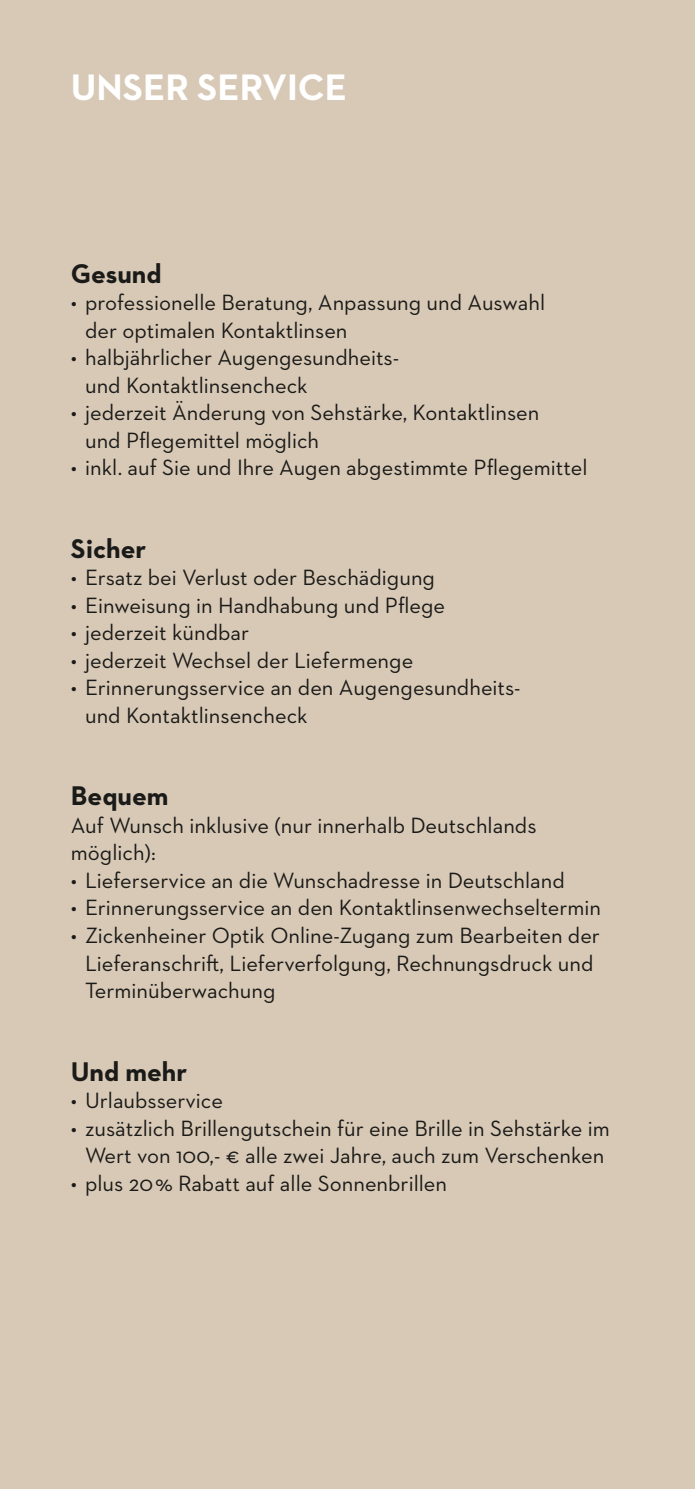
<style>
.page{position:relative;width:695px;height:1489px;background:#fff}
.page>*{position:absolute;margin:0;border:0;box-sizing:border-box;transform-origin:0 0}
.t1{font:700 37.5px "Neutraface 2 Text";color:#fff}
.t2{font:700 27.5px "Neutraface 2 Text";color:#1a1a18}
.t3{font:22.5px/27.5px "Neutraface 2 Text";color:#1a1a18}
</style>
<div class="page">
<div style="left:0;top:0;width:694px;height:1488px;background:#d8c9b6"></div>
<h1 class="t1" style="left:71px;top:63px;width:277px">UNSER SERVICE</h1>
<p class="t2" style="left:71px;top:256px;width:92px">Gesund</p>
<p class="t3" style="left:85px;top:288px;width:461px;text-indent:-14px">• professionelle Beratung, Anpassung und Auswahl der optimalen Kontaktlinsen</p>
<p class="t3" style="left:85px;top:343px;width:315px;text-indent:-14px">• halbjährlicher Augengesundheits&shy;und Kontaktlinsencheck</p>
<p class="t3" style="left:85px;top:398px;width:456px;text-indent:-14px">• jederzeit Änderung von Sehstärke, Kontaktlinsen und Pflegemittel möglich</p>
<p class="t3" style="left:71px;top:453px;width:518px">• inkl. auf Sie und Ihre Augen abgestimmte Pflegemittel</p>
<p class="t2" style="left:71px;top:531px;width:77px">Sicher</p>
<p class="t3" style="left:71px;top:563px;width:365px">• Ersatz bei Verlust oder Beschädigung</p>
<p class="t3" style="left:71px;top:591px;width:375px">• Einweisung in Handhabung und Pflege</p>
<p class="t3" style="left:71px;top:618px;width:180px">• jederzeit kündbar</p>
<p class="t3" style="left:71px;top:646px;width:344px">• jederzeit Wechsel der Liefermenge</p>
<p class="t3" style="left:85px;top:673px;width:437px;text-indent:-14px">• Erinnerungsservice an den Augengesundheits&shy;und Kontaktlinsencheck</p>
<p class="t2" style="left:71px;top:778px;width:99px">Bequem</p>
<p class="t3" style="left:71px;top:811px;width:467px">Auf Wunsch inklusive (nur innerhalb Deutschlands möglich):</p>
<p class="t3" style="left:71px;top:866px;width:495px">• Lieferservice an die Wunschadresse in Deutschland</p>
<p class="t3" style="left:71px;top:893px;width:531px">• Erinnerungsservice an den Kontaktlinsenwechseltermin</p>
<p class="t3" style="left:85px;top:921px;width:516px;text-indent:-14px">• Zickenheiner Optik Online-Zugang zum Bearbeiten der<br>Lieferanschrift, Lieferverfolgung, Rechnungsdruck und<br>Terminüberwachung</p>
<p class="t2" style="left:71px;top:1053px;width:118px">Und mehr</p>
<p class="t3" style="left:71px;top:1086px;width:153px">• Urlaubsservice</p>
<p class="t3" style="left:71px;top:1113px;width:540px;text-align:center">• zusätzlich Brillengutschein für eine Brille in Sehstärke im<br>Wert von 100,- € alle zwei Jahre, auch zum Verschenken</p>
<p class="t3" style="left:71px;top:1168px;width:377px">• plus 20% Rabatt auf alle Sonnenbrillen</p>
</div>
